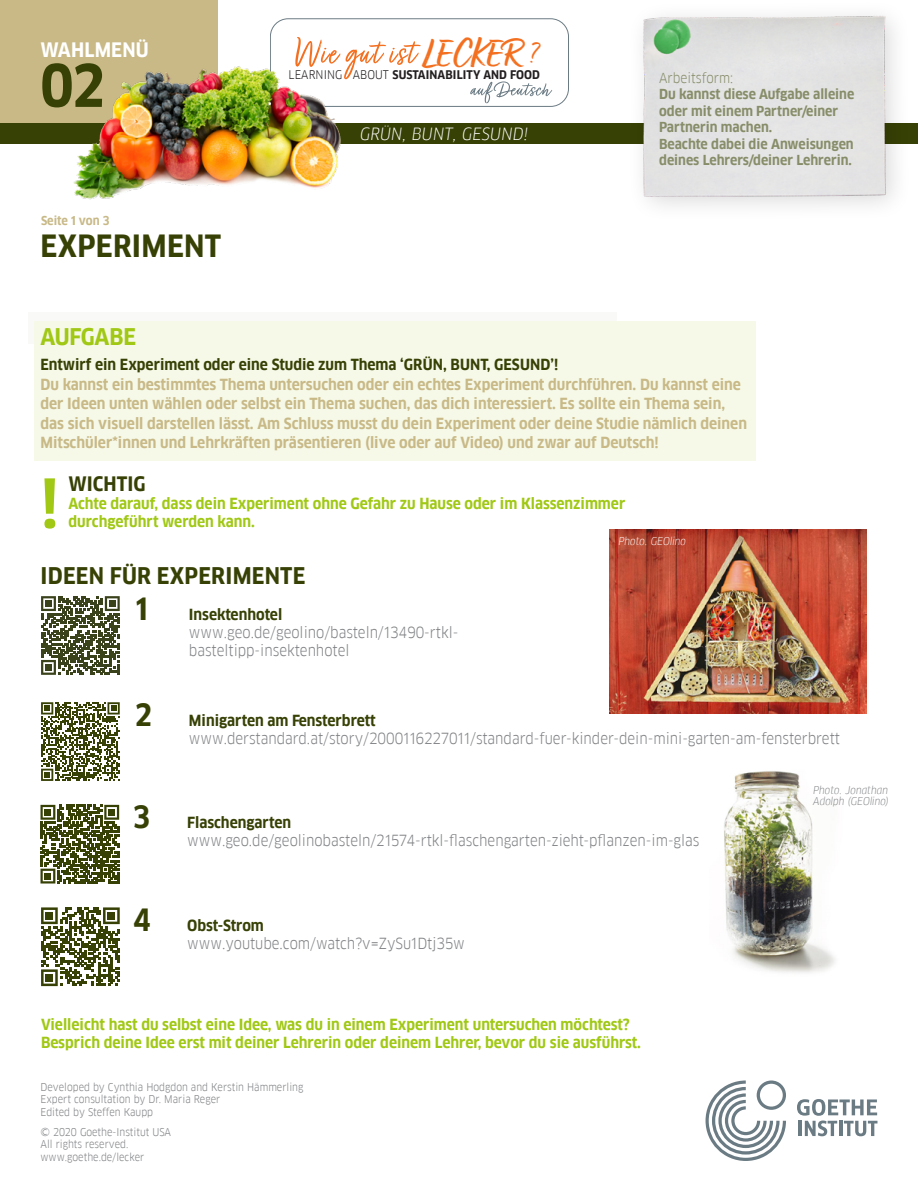
<style>
.page{position:relative;width:918px;height:1188px;background:#fff}
.page>*{position:absolute;margin:0;border:0;box-sizing:border-box;transform-origin:0 0}
.t1{font:700 66px "Goethe FF Clan";color:#a0c814}
.t2{font:700 57.6px "Goethe FF Clan";color:#374105}
.t3{font:39.45px "Turbinado Bold Pro";letter-spacing:.04em;color:#f37021}
.t4{font:700 30px "Goethe FF Clan";letter-spacing:.01em;color:#374105}
.t5{font:700 22.5px "Goethe FF Clan";letter-spacing:.01em;color:#374105}
.t6{font:700 22.5px "Goethe FF Clan";letter-spacing:-.01em;color:#a0c814}
.t7{font:700 19.5px "Goethe FF Clan";letter-spacing:.01em;color:#fff}
.t8{font:700 19.5px "Goethe FF Clan";color:#374105}
.t9{font:italic 16.5px "Goethe FF Clan";letter-spacing:.01em;color:#fff}
.t10{font:700 15px/19.5px "Goethe FF Clan";color:#c8b987}
.t11{font:15px/18px "Goethe FF Clan";color:#808285}
.t12{font:700 15px/18px "Goethe FF Clan";color:#a0c814}
.t13{font:700 15px "Goethe FF Clan";color:#374105}
.t14{font:700 13.5px/16.5px "Goethe FF Clan";color:#878d69}
.t15{font:13.5px "Goethe FF Clan";color:#878d69}
.t16{font:700 12px "Goethe FF Clan";letter-spacing:-.005em;color:#c8b987}
.t17{font:700 11.7px "Goethe FF Clan";letter-spacing:.01em;color:#231f20}
.t18{font:10.5px/12.6px "Goethe FF Clan";color:#808285}
.t19{font:italic 10.5px/10.5px "Goethe FF Clan";color:#808285}
.t20{font:italic 10.5px "Goethe FF Clan";color:#fff}
.s1{font-family:"Turbinado Light Pro"}
.s2{font-weight:400}
.s3{font-weight:700;font-size:30px;color:#374105}
.s4{font-weight:700;color:#374105}
</style>
<div class="page">
<svg style="left:706px;top:1080px;width:80px;height:81px"></svg>
<svg style="left:797px;top:1099px;width:80px;height:37px"></svg>
<div style="left:0;top:0;width:217px;height:135px;background:#c8b987"></div>
<div style="left:0;top:123px;width:918px;height:21px;background:#374105"></div>
<div style="left:270px;top:18px;width:299px;height:89px;border:1px solid #6b7b84;border-radius:18px"></div>
<svg style="left:297px;top:37px;width:124px;height:42px"></svg>
<svg style="left:470px;top:81px;width:82px;height:22px"></svg>
<img style="left:73px;top:50px;width:274px;height:150px">
<div style="left:626px;top:0;width:286px;height:224px;background:#000;opacity:.15"></div>
<img style="left:626px;top:0;width:275px;height:224px">
<div style="left:28px;top:313px;width:588px;height:31px;background:#f9f9f8"></div>
<div style="left:34px;top:321px;width:722px;height:140px;background:#f6f9e8"></div>
<svg style="left:41px;top:596px;width:79px;height:79px"></svg>
<div style="left:45px;top:600px;width:7px;height:7px;background:#39421a"></div>
<div style="left:109px;top:600px;width:6px;height:7px;background:#39421a"></div>
<div style="left:45px;top:664px;width:7px;height:7px;background:#39421a"></div>
<svg style="left:41px;top:702px;width:79px;height:79px"></svg>
<svg style="left:40px;top:805px;width:79px;height:79px"></svg>
<svg style="left:41px;top:907px;width:79px;height:79px"></svg>
<div style="left:46px;top:912px;width:7px;height:7px;background:#374105"></div>
<div style="left:108px;top:912px;width:7px;height:7px;background:#374105"></div>
<div style="left:46px;top:974px;width:7px;height:7px;background:#374105"></div>
<img style="left:609px;top:530px;width:257px;height:184px">
<img style="left:724px;top:771px;width:111px;height:202px">
<h3 class="t3" style="left:423px;top:31px;width:117px">LECKER <span class="s1">?</span></h3>
<h3 class="t7" style="left:41px;top:38px;width:110px">WAHLMENÜ</h3>
<h2 class="t2" style="left:40px;top:52px;width:66px">02</h2>
<p class="t15" style="left:659px;top:70px;width:76px">Arbeitsform:</p>
<p class="t17" style="left:289px;top:68px;width:253px"><span class="s2">LEARNING ABOUT</span> SUSTAINABILITY AND FOOD</p>
<p class="t14" style="left:659px;top:86px;width:197px">Du kannst diese Aufgabe alleine oder mit einem Partner/einer<br>Partnerin machen.<br>Beachte dabei die Anweisungen deines Lehrers/deiner Lehrerin.</p>
<p class="t9" style="left:360px;top:124px;width:170px">GRÜN, BUNT, GESUND!</p>
<p class="t16" style="left:41px;top:213px;width:70px">Seite 1 von 3</p>
<h3 class="t4" style="left:41px;top:229px;width:182px">EXPERIMENT</h3>
<h3 class="t6" style="left:40px;top:324px;width:97px">AUFGABE</h3>
<p class="t13" style="left:40px;top:356px;width:519px">Entwirf ein Experiment oder eine Studie zum Thema ‘GRÜN, BUNT, GESUND’!</p>
<p class="t10" style="left:41px;top:375px;width:708px">Du kannst ein bestimmtes Thema untersuchen oder ein echtes Experiment durchführen. Du kannst eine der Ideen unten wählen oder selbst ein Thema suchen, das dich interessiert. Es sollte ein Thema sein, das sich visuell darstellen lässt. Am Schluss musst du dein Experiment oder deine Studie nämlich deinen Mitschüler*innen und Lehrkräften präsentieren (live oder auf Video) und zwar auf Deutsch!</p>
<h1 class="t1" style="left:40px;top:465px;width:20px">!</h1>
<h3 class="t8" style="left:69px;top:473px;width:78px">WICHTIG</h3>
<p class="t12" style="left:69px;top:495px;width:558px">Achte darauf, dass dein Experiment ohne Gefahr zu Hause oder im Klassenzimmer durchgeführt werden kann.</p>
<p class="t20" style="left:619px;top:535px;width:69px">Photo. GEOlino</p>
<h3 class="t5" style="left:41px;top:562px;width:266px">IDEEN FÜR EXPERIMENTE</h3>
<h3 class="t4" style="left:135px;top:591px;width:14px">1</h3>
<p class="t13" style="left:189px;top:606px;width:95px">Insektenhotel</p>
<p class="t11" style="left:189px;top:623px;width:271px">www.geo.de/geolino/basteln/13490-rtkl&shy;basteltipp-insektenhotel</p>
<p class="t11" style="left:189px;top:711px;width:653px;text-indent:-54px"><span class="s3">2</span> <span class="s4">Minigarten am Fensterbrett </span>www.derstandard.at/story/2000116227011/standard-fuer-kinder-dein-mini-garten-am-fensterbrett</p>
<p class="t11" style="left:187px;top:814px;width:514px;text-indent:-54px"><span class="s3">3</span> <span class="s4">Flaschengarten </span>www.geo.de/geolinobasteln/21574-rtkl-flaschengarten-zieht-pflanzen-im-glas</p>
<p class="t11" style="left:187px;top:917px;width:279px;text-indent:-54px"><span class="s3">4</span> <span class="s4">Obst-Strom </span>www.youtube.com/watch?v=ZySu1Dtj35w</p>
<p class="t12" style="left:41px;top:1016px;width:601px">Vielleicht hast du selbst eine Idee, was du in einem Experiment untersuchen möchtest?<br>Besprich deine Idee erst mit deiner Lehrerin oder deinem Lehrer, bevor du sie ausführst.</p>
<p class="t18" style="left:40px;top:1080px;width:264px">Developed by Cynthia Hodgdon and Kerstin Hämmerling<br>Expert consultation by Dr. Maria Reger<br>Edited by Steffen Kaupp</p>
<p class="t18" style="left:40px;top:1126px;width:132px">© 2020 Goethe-Institut USA<br>All rights reserved. www.goethe.de/lecker</p>
<p class="t19" style="left:813px;top:785px;width:77px">Photo. Jonathan<br>Adolph (GEOlino)</p>
</div>
